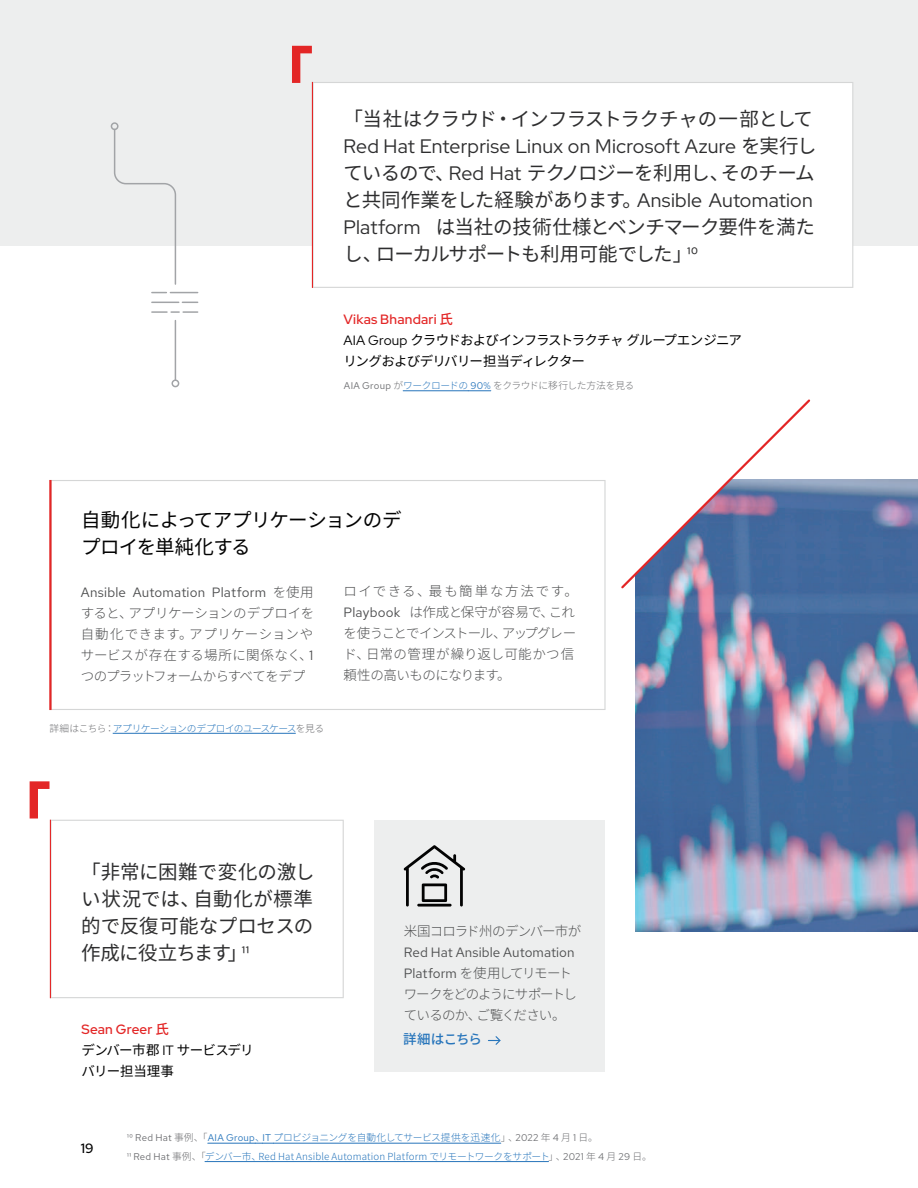
<style>
.page{position:relative;width:918px;height:1188px;background:#fff}
.page>*{position:absolute;margin:0;border:0;box-sizing:border-box;transform-origin:0 0}
.t1{font:900 58.5px "Noto Sans JP";color:#e32626}
.t2{font:19.5px/27px "Noto Sans JP";letter-spacing:-.02em;color:#2e2e2f}
.t3{font:19.5px "Red Hat Display";letter-spacing:.015em;color:#2e2e2f}
.t4{font:19.5px "Noto Sans JP";letter-spacing:-.045em;color:#2e2e2f}
.t5{font:19.5px/27px "Noto Sans JP";letter-spacing:-.025em;color:#030303}
.t6{font:300 13.5px/21px "Noto Sans JP";letter-spacing:-.015em;color:#4e4f50}
.t7{font:13.5px/21px "Noto Sans JP";letter-spacing:-.055em;color:#030303}
.t8{font:300 13.5px/21px "Noto Sans JP";letter-spacing:-.04em;color:#4e4f50;text-align:justify}
.t9{font:13.5px "Red Hat Text";letter-spacing:.005em;color:#4e4f50}
.t10{font:300 13.5px/21px "Noto Sans JP";letter-spacing:-.075em;color:#4e4f50}
.t11{font:500 13.5px "Red Hat Display";letter-spacing:.02em;color:#e32626}
.t12{font:300 13.5px "Noto Sans JP";letter-spacing:-.06em;color:#4e4f50}
.t13{font:500 13.5px "Noto Sans JP";letter-spacing:-.03em;color:#2775bb}
.t14{font:500 13.5px "Red Hat Display";color:#030303}
.t15{font:300 9.75px/18.9px "Noto Sans JP";color:#2775bb}
.t16{font:300 9.75px "Noto Sans JP";letter-spacing:-.05em;color:#6d6e71}
.t17{font:300 9.75px "Noto Sans JP";letter-spacing:-.045em;color:#2775bb}
.s1{font-family:"Noto Sans JP"}
.s2{font-family:"Red Hat Display"}
.s3{font-family:"Red Hat Text";font-weight:400}
.s4{color:#2775bb}
.s5{font-family:"Red Hat Text";font-weight:400;color:#2775bb}
.s6{font-family:"Noto Sans JP";font-weight:300}
.s7{color:#6d6e71}
.s8{font-family:"Red Hat Text";font-weight:400;color:#6d6e71}
</style>
<div class="page">
<div style="left:0;top:0;width:918px;height:246px;background:#edeeee"></div>
<svg style="left:113px;top:130px;width:64px;height:155px"></svg>
<hr style="left:175px;top:321px;width:1px;height:59px;background:#a2a4a7">
<div style="left:171px;top:379px;width:8px;height:8px;border:2px solid #a2a4a7;border-radius:50%"></div>
<div style="left:111px;top:122px;width:8px;height:8px;border:2px solid #a2a4a7;border-radius:50%"></div>
<svg style="left:152px;top:292px;width:46px;height:1px"></svg>
<svg style="left:152px;top:302px;width:46px;height:1px"></svg>
<svg style="left:152px;top:311px;width:46px;height:2px"></svg>
<img style="left:636px;top:480px;width:282px;height:451px">
<div style="left:313px;top:82px;width:540px;height:206px;background:#fff"></div>
<hr style="left:312px;top:82px;width:1px;height:206px;background:#e32626">
<svg style="left:51px;top:820px;width:293px;height:178px"></svg>
<hr style="left:50px;top:820px;width:1px;height:178px;background:#e32626">
<svg style="left:52px;top:480px;width:554px;height:230px"></svg>
<hr style="left:49px;top:480px;width:3px;height:230px;background:#e32626">
<hr style="left:113px;top:733px;width:183px;height:1px;background:#2775bb">
<div style="left:374px;top:820px;width:231px;height:252px;background:#edeeee"></div>
<svg style="left:488px;top:1036px;width:13px;height:9px"></svg>
<svg style="left:404px;top:845px;width:61px;height:62px"></svg>
<hr style="left:403px;top:390px;width:65px;height:1px;background:#2775bb">
<svg style="left:468px;top:390px;width:23px;height:1px"></svg>
<hr style="left:208px;top:1143px;width:47px;height:1px;background:#2775bb">
<svg style="left:255px;top:1143px;width:18px;height:1px"></svg>
<hr style="left:273px;top:1143px;width:228px;height:1px;background:#2775bb">
<hr style="left:205px;top:1161px;width:344px;height:1px;background:#2775bb">
<svg style="left:621px;top:399px;width:191px;height:191px"></svg>
<h1 class="t1" style="left:255px;top:41px;width:60px">「</h1>
<h2 class="t2" style="left:344px;top:106px;width:471px">「当社はクラウド・インフラストラクチャの一部として</h2>
<h2 class="t3" style="left:344px;top:133px;width:475px">Red Hat Enterprise Linux on Microsoft Azure <span class="s1">を実行し</span></h2>
<h2 class="t4" style="left:344px;top:162px;width:473px">ているので、<span class="s2">Red Hat</span> テクノロジーを利用し、そのチーム</h2>
<h2 class="t3" style="left:344px;top:187px;width:471px"><span class="s1">と共同作業をした経験があります。</span>Ansible Automation</h2>
<h2 class="t2" style="left:344px;top:214px;width:473px"><span class="s2">Platform</span> は当社の技術仕様とベンチマーク要件を満たし、ローカルサポートも利用可能でした」<span class="s2">¹⁰</span></h2>
<h3 class="t11" style="left:344px;top:310px;width:111px">Vikas Bhandari <span class="s1">氏</span></h3>
<h3 class="t7" style="left:344px;top:330px;width:400px"><span class="s2">AIA Group</span> クラウドおよびインフラストラクチャグループエンジニアリングおよびデリバリー担当ディレクター</h3>
<p class="t16" style="left:344px;top:380px;width:292px"><span class="s3">AIA Group</span> が<span class="s4">ワークロードの</span> <span class="s5">90%</span> をクラウドに移行した方法を見る</p>
<h2 class="t5" style="left:81px;top:507px;width:322px">自動化によってアプリケーションのデプロイを単純化する</h2>
<h3 class="t9" style="left:81px;top:583px;width:234px">Ansible Automation Platform <span class="s6">を使用</span></h3>
<h3 class="t8" style="left:81px;top:603px;width:235px">すると、アプリケーションのデプロイを自動化できます。アプリケーションやサービスが存在する場所に関係なく、<span class="s3">1</span>つのプラットフォームからすべてをデプ</h3>
<h3 class="t6" style="left:344px;top:580px;width:236px">ロイできる、最も簡単な方法です。<br><span class="s3">Playbook</span> は作成と保守が容易で、これを使うことでインストール、アップグレード、日常の管理が繰り返し可能かつ信頼性の高いものになります。</h3>
<p class="t17" style="left:50px;top:723px;width:276px"><span class="s7">詳細はこちら：</span>アプリケーションのデプロイのユースケース<span class="s7">を見る</span></p>
<h1 class="t1" style="left:-8px;top:777px;width:60px">「</h1>
<h2 class="t2" style="left:81px;top:859px;width:235px;text-align:justify">「非常に困難で変化の激しい状況では、自動化が標準的で反復可能なプロセスの作成に役立ちます」<span class="s2">¹¹</span></h2>
<h3 class="t11" style="left:81px;top:1021px;width:89px">Sean Greer <span class="s1">氏</span></h3>
<h3 class="t7" style="left:81px;top:1040px;width:174px">デンバー市郡 <span class="s2">IT</span> サービスデリバリー担当理事</h3>
<h3 class="t12" style="left:404px;top:923px;width:179px">米国コロラド州のデンバー市が</h3>
<h3 class="t9" style="left:404px;top:943px;width:172px">Red Hat Ansible Automation</h3>
<h3 class="t10" style="left:404px;top:963px;width:175px"><span class="s3">Platform</span> を使用してリモートワークをどのようにサポートしているのか、ご覧ください。</h3>
<h3 class="t13" style="left:403px;top:1032px;width:80px">詳細はこちら</h3>
<h3 class="t14" style="left:81px;top:1139px;width:14px">19</h3>
<p class="t15" style="left:127px;top:1128px;width:526px"><span class="s8">¹⁰ Red Hat</span> <span class="s7">事例、「</span><span class="s3">AIA Group</span>、<span class="s3">IT</span> プロビジョニングを自動化してサービス提供を迅速化<span class="s7">」、</span><span class="s8">2022</span> <span class="s7">年</span> <span class="s8">4</span> <span class="s7">月</span> <span class="s8">1</span> <span class="s7">日。<br></span><span class="s8">¹¹ Red Hat</span> <span class="s7">事例、「</span>デンバー市、Red Hat Ansible Automation Platform でリモートワークをサポート<span class="s7">」、</span><span class="s8">2021</span> <span class="s7">年</span> <span class="s8">4</span> <span class="s7">月</span> <span class="s8">29</span> <span class="s7">日。</span></p>
</div>
